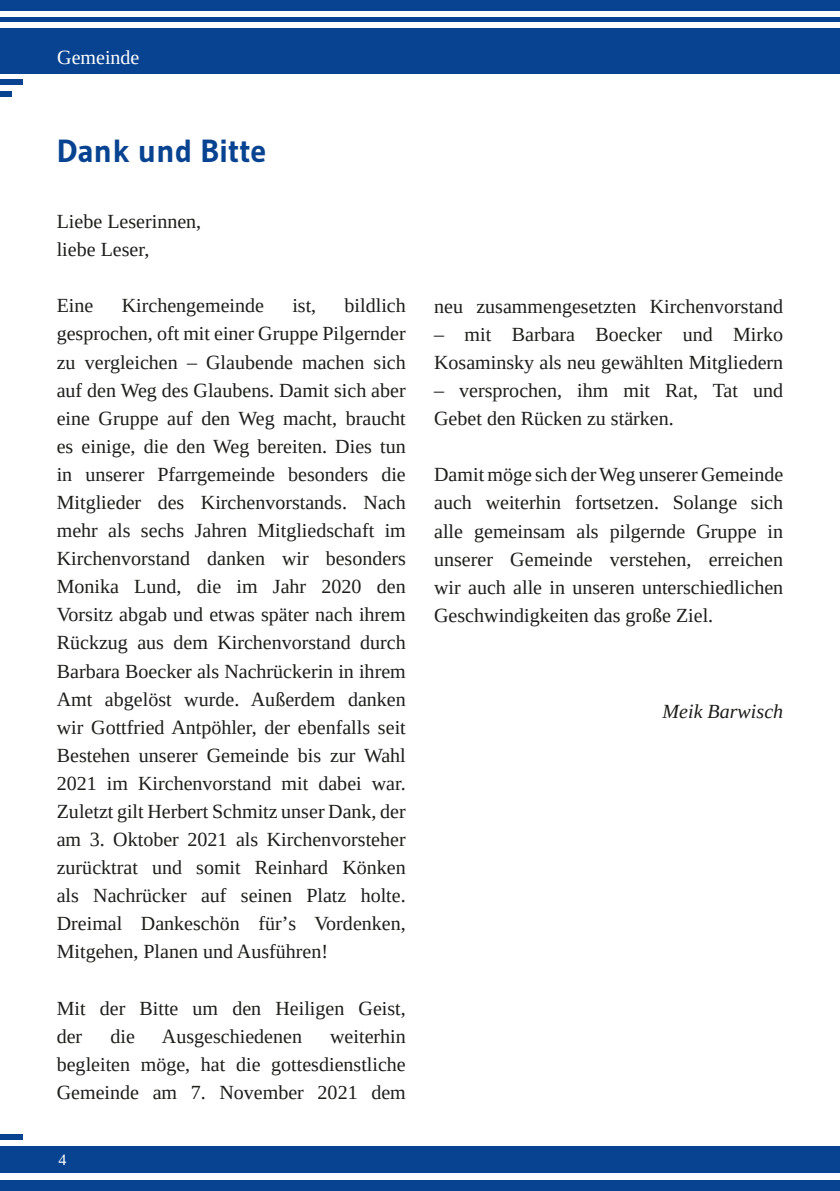
<style>
.page{position:relative;width:840px;height:1191px;background:#fff}
.page>*{position:absolute;margin:0;border:0;box-sizing:border-box;transform-origin:0 0}
.t1{font:700 32px "Gudea";color:#084391}
.t2{font:20px/28px "Tinos";color:#1d1d1b}
.t3{font:italic 20px "Tinos";color:#1d1d1b}
.t4{font:20px "Tinos";color:#fff}
.t5{font:16px "Tinos";color:#fff}
</style>
<div class="page">
<div style="left:0;top:0;width:839px;height:74px;background:#084391"></div>
<div style="left:0;top:1147px;width:839px;height:44px;background:#084391"></div>
<div style="left:0;top:11px;width:839px;height:6px;background:#fff"></div>
<div style="left:0;top:23px;width:839px;height:5px;background:#fff"></div>
<div style="left:0;top:79px;width:23px;height:6px;background:#084391"></div>
<div style="left:0;top:91px;width:11px;height:5px;background:#084391"></div>
<div style="left:0;top:1174px;width:839px;height:6px;background:#fff"></div>
<div style="left:0;top:1134px;width:23px;height:6px;background:#084391"></div>
<p class="t4" style="left:57px;top:44px;width:84px">Gemeinde</p>
<p class="t1" style="left:57px;top:130px;width:211px">Dank und Bitte</p>
<p class="t2" style="left:57px;top:207px;width:146px">Liebe Leserinnen, liebe Leser,</p>
<p class="t2" style="left:57px;top:291px;width:38px">Eine</p>
<p class="t2" style="left:122px;top:291px;width:144px">Kirchengemeinde</p>
<p class="t2" style="left:292px;top:291px;width:25px">ist,</p>
<p class="t2" style="left:57px;top:291px;width:350px;text-align:justify;text-indent:288px">bildlich gesprochen, oft mit einer Gruppe Pilgernder zu vergleichen – Glaubende machen sich auf den Weg des Glaubens. Damit sich aber eine Gruppe auf den Weg macht, braucht es einige, die den Weg bereiten. Dies tun in unserer Pfarrgemeinde besonders die Mitglieder des Kirchenvorstands. Nach mehr als sechs Jahren Mitgliedschaft im Kirchenvorstand danken wir besonders Monika Lund, die im Jahr 2020 den Vorsitz abgab und etwas später nach ihrem Rückzug aus dem Kirchenvorstand durch Barbara Boecker als Nachrückerin in ihrem Amt abgelöst wurde. Außerdem danken wir Gottfried Antpöhler, der ebenfalls seit Bestehen unserer Gemeinde bis zur Wahl 2021 im Kirchenvorstand mit dabei war.<br>Zuletzt gilt Herbert Schmitz unser Dank, der am 3. Oktober 2021 als Kirchenvorsteher zurücktrat und somit Reinhard Könken als Nachrücker auf seinen Platz holte.<br>Dreimal Dankeschön fürʼs Vordenken, Mitgehen, Planen und Ausführen!</p>
<p class="t2" style="left:57px;top:993px;width:350px">Mit der Bitte um den Heiligen Geist, der</p>
<p class="t2" style="left:57px;top:1022px;width:350px;text-align:justify;text-indent:273px">weiterhin begleiten möge, hat die gottesdienstliche Gemeinde am 7. November 2021 dem</p>
<p class="t2" style="left:110px;top:1022px;width:26px">die</p>
<p class="t2" style="left:162px;top:1022px;width:141px">Ausgeschiedenen</p>
<p class="t5" style="left:59px;top:1149px;width:9px">4</p>
<p class="t2" style="left:434px;top:292px;width:350px">neu zusammengesetzten Kirchenvorstand</p>
<p class="t2" style="left:434px;top:320px;width:350px">– mit Barbara Boecker und Mirko<br>Kosaminsky als neu gewählten Mitgliedern</p>
<p class="t2" style="left:434px;top:376px;width:350px">– versprochen, ihm mit Rat, Tat und<br>Gebet den Rücken zu stärken.</p>
<p class="t2" style="left:434px;top:460px;width:350px;text-align:justify">Damit möge sich der Weg unserer Gemeinde auch weiterhin fortsetzen. Solange sich alle gemeinsam als pilgernde Gruppe in unserer Gemeinde verstehen, erreichen wir auch alle in unseren unterschiedlichen Geschwindigkeiten das große Ziel.</p>
<p class="t3" style="left:662px;top:698px;width:122px">Meik Barwisch</p>
</div>
